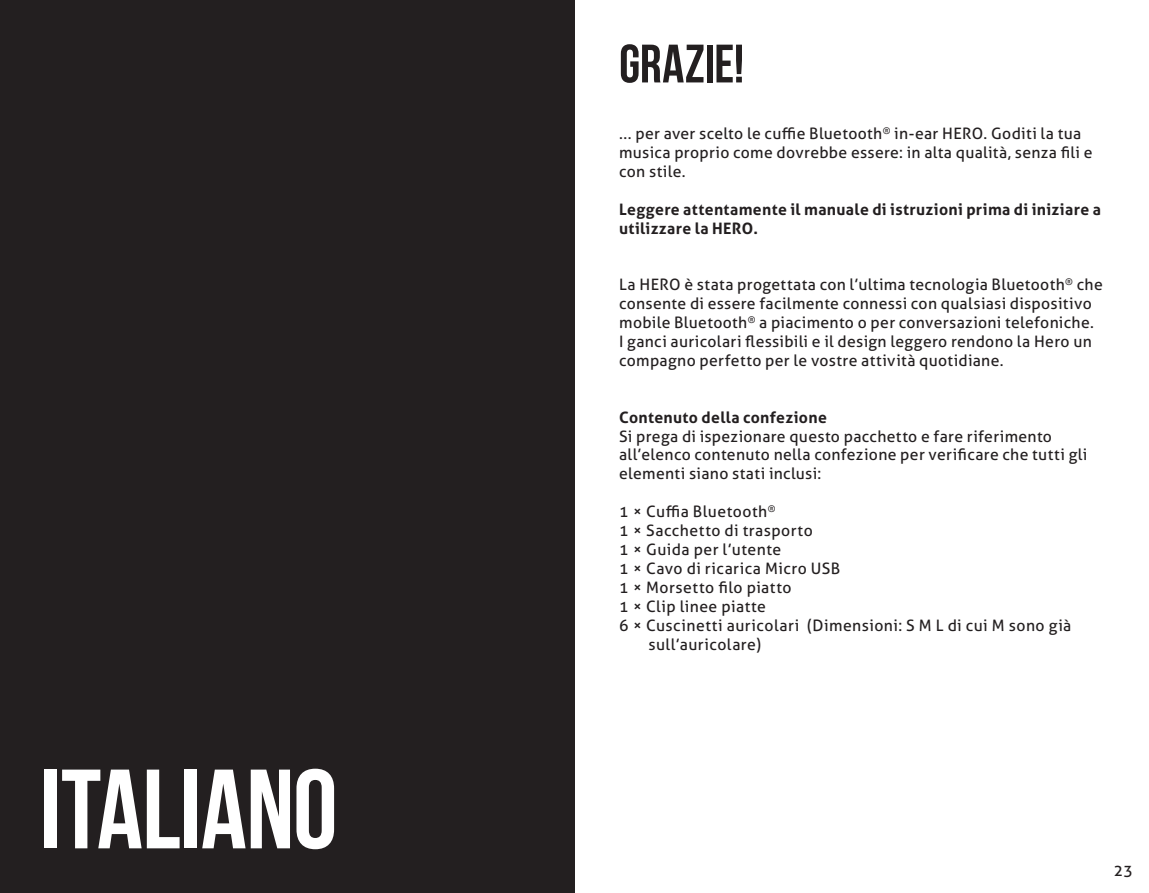
<style>
.page{position:relative;width:1149px;height:893px;background:#fff}
.page>*{position:absolute;margin:0;border:0;box-sizing:border-box;transform-origin:0 0}
.t1{font:700 112.5px "Bebas Neue";letter-spacing:-.005em;color:#fff}
.t2{font:700 54px "Bebas Neue";letter-spacing:-.005em;color:#231f20}
.t3{font:15.75px/18.9px "Aller";letter-spacing:.02em;color:#231f20}
.t4{font:700 15.75px/18.9px "Aller";letter-spacing:.02em;color:#231f20}
</style>
<div class="page">
<div style="left:0;top:0;width:574px;height:893px;background:#231f20"></div>
<h1 class="t1" style="left:40px;top:748px;width:299px">ITALIANO</h1>
<h2 class="t2" style="left:619px;top:34px;width:126px">GRAZIE!</h2>
<p class="t3" style="left:619px;top:124px;width:474px">... per aver scelto le cuffie Bluetooth<sup>®</sup> in-ear HERO. Goditi la tua musica proprio come dovrebbe essere: in alta qualità, senza fili e con stile.</p>
<p class="t4" style="left:619px;top:200px;width:483px">Leggere attentamente il manuale di istruzioni prima di iniziare a utilizzare la HERO.</p>
<p class="t3" style="left:619px;top:275px;width:485px">La HERO è stata progettata con l’ultima tecnologia Bluetooth<sup>®</sup> che consente di essere facilmente connessi con qualsiasi dispositivo mobile Bluetooth<sup>®</sup> a piacimento o per conversazioni telefoniche.<br>I ganci auricolari flessibili e il design leggero rendono la Hero un compagno perfetto per le vostre attività quotidiane.</p>
<p class="t4" style="left:619px;top:408px;width:209px">Contenuto della confezione</p>
<p class="t3" style="left:619px;top:426px;width:469px">Si prega di ispezionare questo pacchetto e fare riferimento all’elenco contenuto nella confezione per verificare che tutti gli elementi siano stati inclusi:</p>
<p class="t3" style="left:619px;top:502px;width:158px">1 × Cuffia Bluetooth<sup>®</sup></p>
<p class="t3" style="left:619px;top:521px;width:195px">1 × Sacchetto di trasporto</p>
<p class="t3" style="left:619px;top:540px;width:163px">1 × Guida per l’utente</p>
<p class="t3" style="left:619px;top:559px;width:222px">1 × Cavo di ricarica Micro USB</p>
<p class="t3" style="left:619px;top:578px;width:174px">1 × Morsetto filo piatto</p>
<p class="t3" style="left:619px;top:597px;width:148px">1 × Clip linee piatte</p>
<p class="t3" style="left:619px;top:615px;width:453px">6 × Cuscinetti auricolari (Dimensioni: S M L di cui M sono già</p>
<p class="t3" style="left:648px;top:634px;width:114px">sull’auricolare)</p>
<p class="t3" style="left:1113px;top:861px;width:21px">23</p>
</div>
